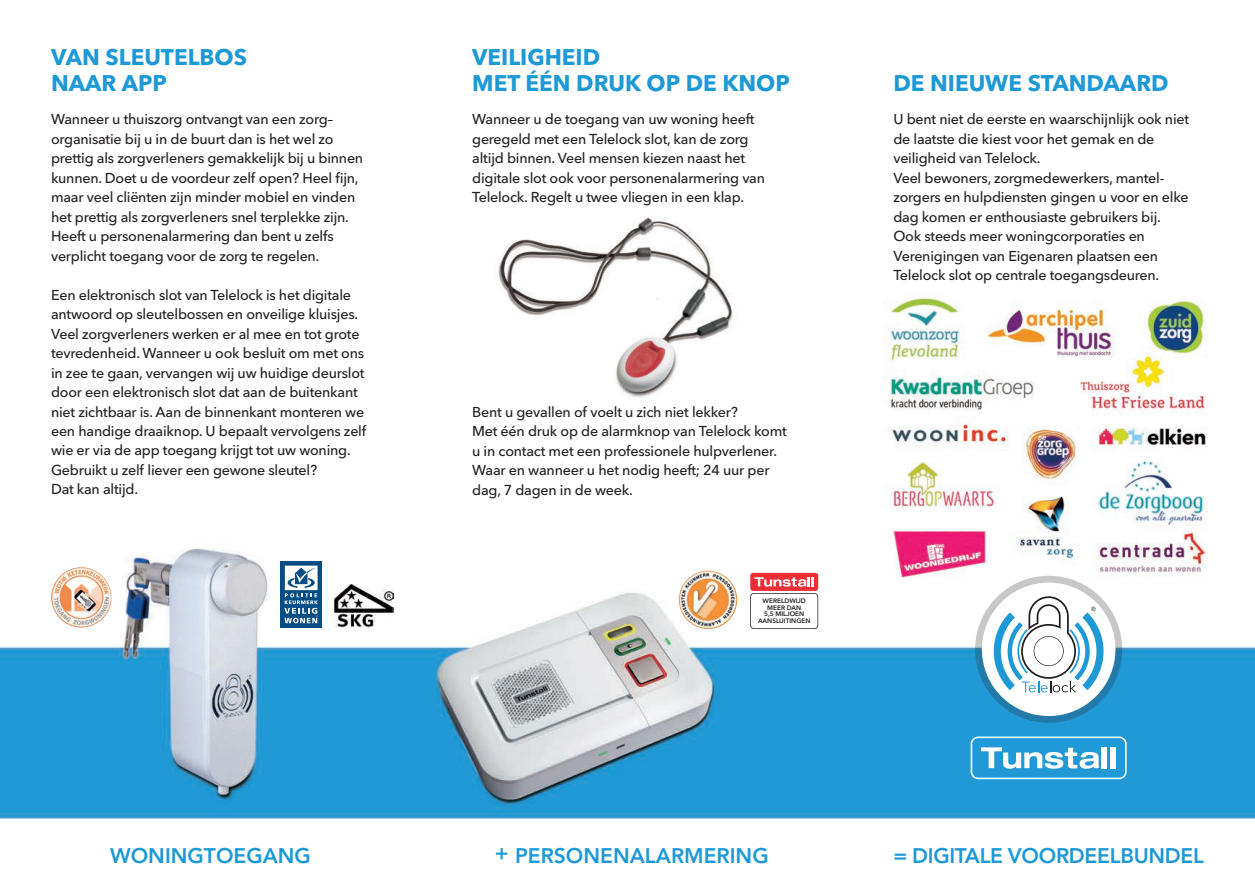
<style>
.page{position:relative;width:1255px;height:893px;background:#fff}
.page>*{position:absolute;margin:0;border:0;box-sizing:border-box;transform-origin:0 0}
.t1{font:700 22.5px/25.5px "Avenir Next";color:#1d99d6}
.t2{font:800 21px "Avenir";color:#1d99d6}
.t3{font:500 14.25px/19.5px "Avenir Next";letter-spacing:-.015em;color:#231f20}
.t4{font:600 6.45px/6.4px "Avenir Next";color:#231f20;text-align:center}
</style>
<div class="page">
<img style="left:0;top:548px;width:1254px;height:272px">
<img style="left:872px;top:297px;width:354px;height:291px">
<img style="left:498px;top:217px;width:235px;height:180px">
<div style="left:970px;top:736px;width:156px;height:43px;border:2px solid #fff;border-radius:7px"></div>
<svg style="left:980px;top:747px;width:119px;height:22px"></svg>
<div style="left:1101px;top:747px;width:5px;height:21px;background:#fff"></div>
<div style="left:1109px;top:747px;width:5px;height:21px;background:#fff"></div>
<div style="left:280px;top:561px;width:42px;height:67px;background:#044d84"></div>
<svg style="left:284px;top:566px;width:34px;height:57px"></svg>
<img style="left:335px;top:584px;width:58px;height:44px">
<img style="left:51px;top:567px;width:60px;height:61px;border-radius:50%">
<div style="left:750px;top:573px;width:68px;height:18px;background:#ee2e37;border-radius:3px"></div>
<svg style="left:754px;top:577px;width:59px;height:10px"></svg>
<div style="left:750px;top:594px;width:67px;height:34px;background:#fff;border-radius:3px"></div>
<div style="left:750px;top:593px;width:68px;height:36px;border:2px solid #231f20;border-radius:4px"></div>
<img style="left:679px;top:571px;width:58px;height:58px;border-radius:50%">
<div style="left:975px;top:576px;width:147px;height:147px;background:#231f20;border-radius:50%;opacity:.25"></div>
<div style="left:981px;top:583px;width:134px;height:133px;background:#fff;border-radius:50%"></div>
<svg style="left:993px;top:596px;width:110px;height:96px"></svg>
<h1 class="t1" style="left:51px;top:44px;width:197px">VAN SLEUTELBOS<br>NAAR APP</h1>
<p class="t3" style="left:51px;top:109px;width:314px">Wanneer u thuiszorg ontvangt van een zorg– organisatie bĳ u in de buurt dan is het wel zo prettig als zorgverleners gemakkelĳk bĳ u binnen kunnen. Doet u de voordeur zelf open? Heel fijn, maar veel cliënten zĳn minder mobiel en vinden het prettig als zorgverleners snel terplekke zĳn.<br>Heeft u personenalarmering dan bent u zelfs verplicht toegang voor de zorg te regelen.</p>
<p class="t3" style="left:51px;top:284px;width:316px">Een elektronisch slot van Telelock is het digitale antwoord op sleutelbossen en onveilige kluisjes.<br>Veel zorgverleners werken er al mee en tot grote tevredenheid. Wanneer u ook besluit om met ons in zee te gaan, vervangen wĳ uw huidige deurslot door een elektronisch slot dat aan de buitenkant niet zichtbaar is. Aan de binnenkant monteren we een handige draaiknop. U bepaalt vervolgens zelf wie er via de app toegang krĳgt tot uw woning.<br>Gebruikt u zelf liever een gewone sleutel?<br>Dat kan altĳd.</p>
<h1 class="t1" style="left:472px;top:44px;width:319px">VEILIGHEID<br>MET ÉÉN DRUK OP DE KNOP</h1>
<p class="t3" style="left:472px;top:109px;width:294px">Wanneer u de toegang van uw woning heeft geregeld met een Telelock slot, kan de zorg altĳd binnen. Veel mensen kiezen naast het digitale slot ook voor personenalarmering van Telelock. Regelt u twee vliegen in een klap.</p>
<p class="t3" style="left:472px;top:401px;width:316px">Bent u gevallen of voelt u zich niet lekker?<br>Met één druk op de alarmknop van Telelock komt u in contact met een professionele hulpverlener.<br>Waar en wanneer u het nodig heeft; 24 uur per dag, 7 dagen in de week.</p>
<p class="t4" style="left:758px;top:598px;width:54px">WERELDWĲD<br>MEER DAN<br>5,5 MILJOEN<br>AANSLUITINGEN</p>
<h1 class="t1" style="left:893px;top:70px;width:277px">DE NIEUWE STANDAARD</h1>
<p class="t3" style="left:893px;top:109px;width:297px">U bent niet de eerste en waarschĳnlĳk ook niet de laatste die kiest voor het gemak en de veiligheid van Telelock.<br>Veel bewoners, zorgmedewerkers, mantel - zorgers en hulpdiensten gingen u voor en elke dag komen er enthousiaste gebruikers bĳ.<br>Ook steeds meer woningcorporaties en Verenigingen van Eigenaren plaatsen een Telelock slot op centrale toegangsdeuren.</p>
<h2 class="t2" style="left:110px;top:839px;width:202px">WONINGTOEGANG</h2>
<h2 class="t2" style="left:495px;top:839px;width:275px">+ PERSONENALARMERING</h2>
<h2 class="t2" style="left:893px;top:839px;width:312px">= DIGITALE VOORDEELBUNDEL</h2>
</div>
